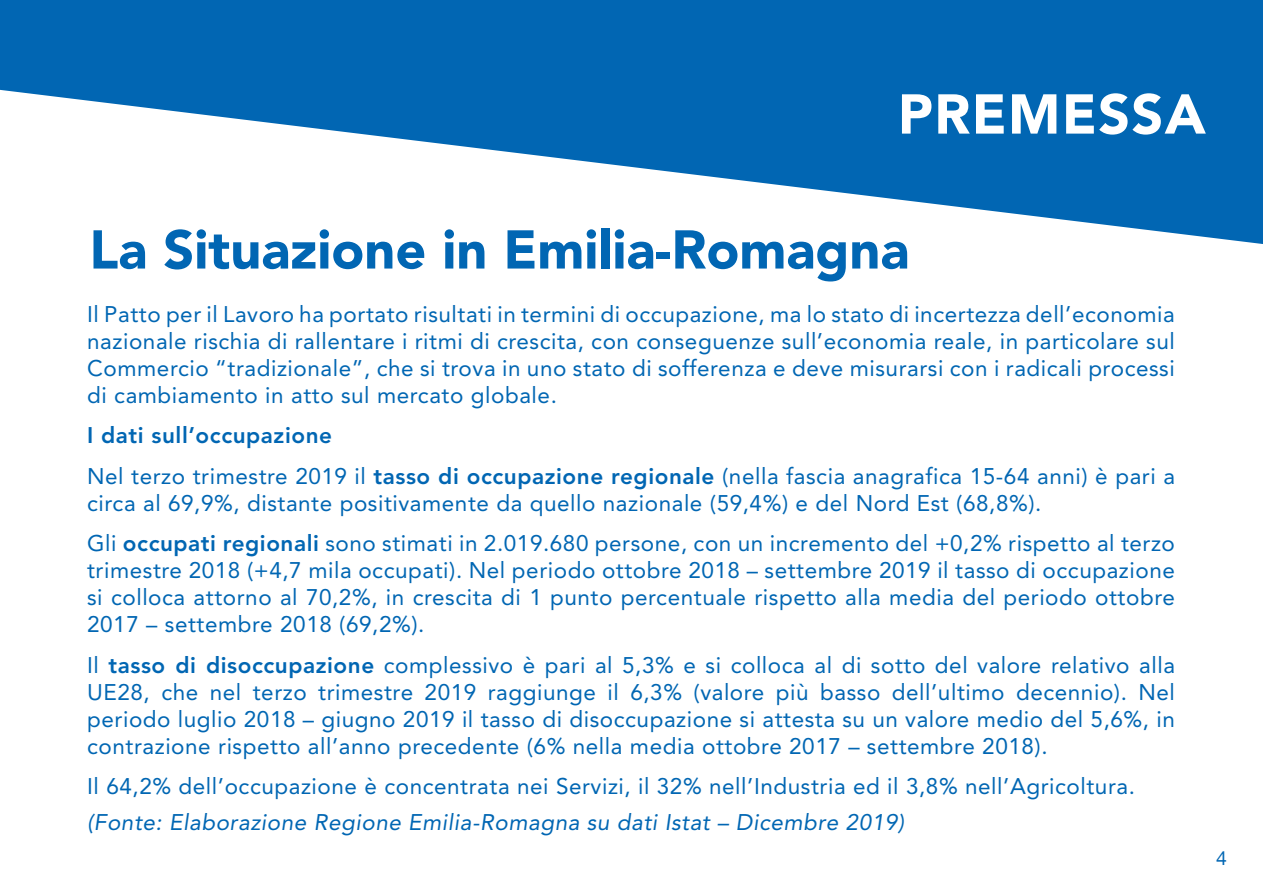
<style>
.page{position:relative;width:1263px;height:893px;background:#fff}
.page>*{position:absolute;margin:0;border:0;box-sizing:border-box;transform-origin:0 0}
.t1{font:900 55.5px "Avenir";letter-spacing:.025em;color:#fff}
.t2{font:900 54px "Avenir";color:#0166b3}
.t3{font:22.5px/27px "Avenir";letter-spacing:.025em;color:#0166b3;text-align:justify}
.t4{font:italic 22.5px "Avenir";letter-spacing:.025em;color:#0166b3}
.t5{font:800 22.5px "Avenir";letter-spacing:.025em;color:#0166b3}
.t6{font:19.5px "Helvetica Neue";color:#0166b3}
.s1{font-weight:800}
</style>
<div class="page">
<svg style="left:0;top:0;width:1263px;height:244px;fill:#0166b3"></svg>
<p class="t1" style="left:898px;top:81px;width:309px">PREMESSA</p>
<p class="t2" style="left:89px;top:217px;width:821px">La Situazione in Emilia-Romagna</p>
<p class="t3" style="left:87px;top:300px;width:1089px">Il Patto per il Lavoro ha portato risultati in termini di occupazione, ma lo stato di incertezza dell’economia nazionale rischia di rallentare i ritmi di crescita, con conseguenze sull’economia reale, in particolare sul Commercio “tradizionale”, che si trova in uno stato di sofferenza e deve misurarsi con i radicali processi di cambiamento in atto sul mercato globale.</p>
<p class="t5" style="left:87px;top:422px;width:246px">I dati sull’occupazione</p>
<p class="t3" style="left:87px;top:462px;width:1089px">Nel terzo trimestre 2019 il <span class="s1">tasso di occupazione regionale</span> (nella fascia anagrafica 15-64 anni) è pari a circa al 69,9%, distante positivamente da quello nazionale (59,4%) e del Nord Est (68,8%).</p>
<p class="t3" style="left:87px;top:530px;width:1089px">Gli <span class="s1">occupati regionali</span> sono stimati in 2.019.680 persone, con un incremento del +0,2% rispetto al terzo trimestre 2018 (+4,7 mila occupati). Nel periodo ottobre 2018 – settembre 2019 il tasso di occupazione si colloca attorno al 70,2%, in crescita di 1 punto percentuale rispetto alla media del periodo ottobre 2017 – settembre 2018 (69,2%).</p>
<p class="t3" style="left:87px;top:651px;width:1089px">Il <span class="s1">tasso di disoccupazione</span> complessivo è pari al 5,3% e si colloca al di sotto del valore relativo alla UE28, che nel terzo trimestre 2019 raggiunge il 6,3% (valore più basso dell’ultimo decennio). Nel periodo luglio 2018 – giugno 2019 il tasso di disoccupazione si attesta su un valore medio del 5,6%, in contrazione rispetto all’anno precedente (6% nella media ottobre 2017 – settembre 2018).</p>
<p class="t3" style="left:87px;top:773px;width:1049px">Il 64,2% dell’occupazione è concentrata nei Servizi, il 32% nell’Industria ed il 3,8% nell’Agricoltura.</p>
<p class="t4" style="left:87px;top:809px;width:818px">(Fonte: Elaborazione Regione Emilia-Romagna su dati Istat – Dicembre 2019)</p>
<p class="t6" style="left:1216px;top:844px;width:12px">4</p>
</div>
